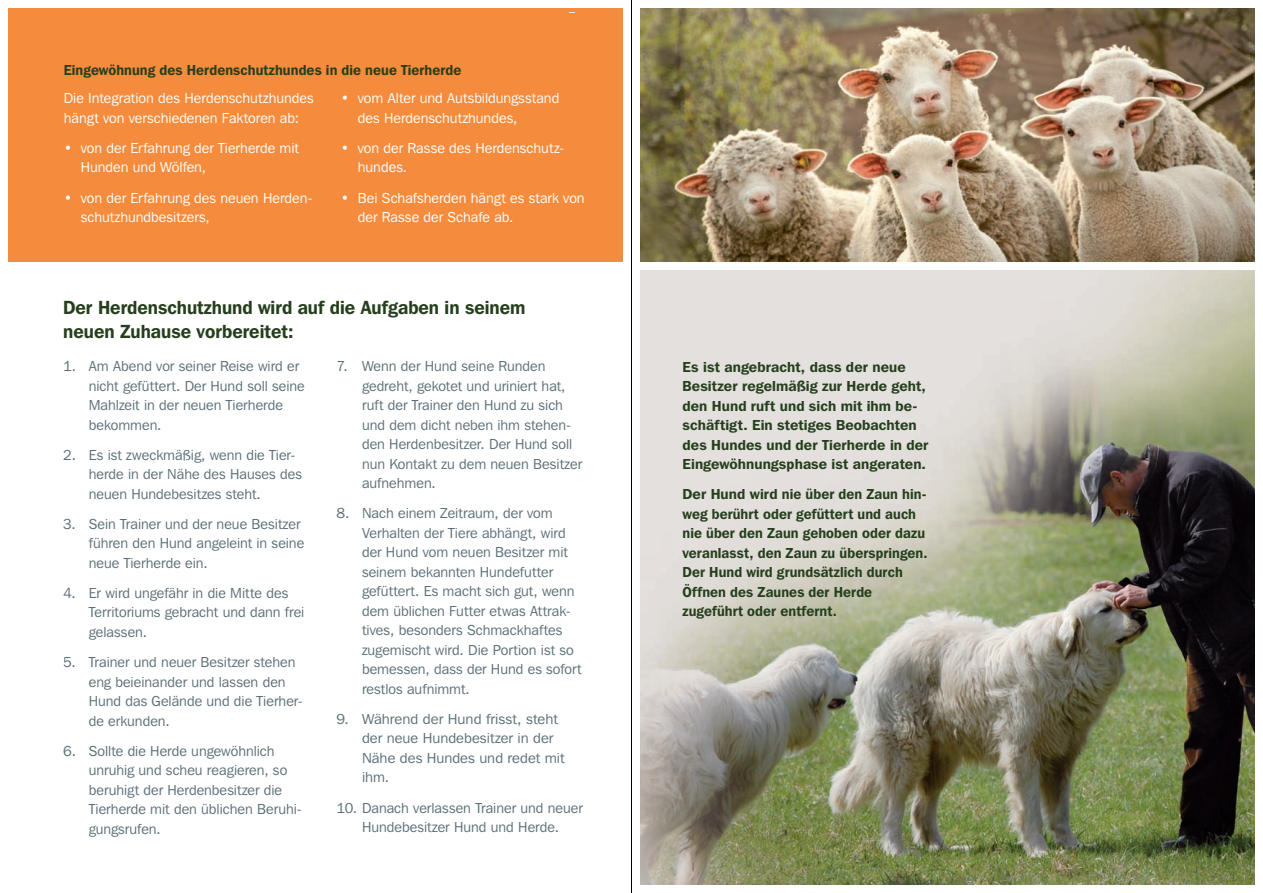
<style>
.page{position:relative;width:1263px;height:893px;background:#fff}
.page>*{position:absolute;margin:0;border:0;box-sizing:border-box;transform-origin:0 0}
.t1{font:600 18.9px/24px "Franklin Gothic IT Cby BT";color:#253f1d;scale:.95 1}
.t2{font:14.4px/19.5px "Franklin Gothic IT Cby BT";color:#5c6f78}
.t3{font:600 14.4px/19.5px "Franklin Gothic IT Cby BT";letter-spacing:.005em;color:#253f1d}
.t4{font:14.4px/19.5px "Franklin Gothic IT Cby BT";color:#fff}
.t5{font:600 14.4px "Franklin Gothic IT Cby BT";letter-spacing:.005em;color:#253f1d;scale:.95 1}
</style>
<div class="page">
<img style="left:640px;top:270px;width:614px;height:614px">
<img style="left:640px;top:9px;width:614px;height:252px">
<div style="left:9px;top:9px;width:614px;height:252px;background:#f58b3c"></div>
<hr style="left:631px;top:0;width:1px;height:893px;background:#000">
<p class="t5" style="left:64px;top:61px;width:420px">Eingewöhnung des Herdenschutzhundes in die neue Tierherde</p>
<p class="t4" style="left:64px;top:88px;width:251px">Die Integration des Herdenschutzhundes hängt von verschiedenen Faktoren ab:</p>
<p class="t4" style="left:81px;top:138px;width:220px;text-indent:-17px">• von der Erfahrung der Tierherde mit<br>Hunden und Wölfen,</p>
<p class="t4" style="left:81px;top:188px;width:233px;text-indent:-17px">• von der Erfahrung des neuen Herden&shy;schutzhundbesitzers,</p>
<p class="t4" style="left:358px;top:88px;width:203px;text-indent:-17px">• vom Alter und Autsbildungsstand des Herdenschutzhundes,</p>
<p class="t4" style="left:358px;top:138px;width:208px;text-indent:-17px">• von der Rasse des Herdenschutz&shy;hundes.</p>
<p class="t4" style="left:358px;top:188px;width:228px;text-indent:-17px">• Bei Schafsherden hängt es stark von der Rasse der Schafe ab.</p>
<h1 class="t1" style="left:63px;top:295px;width:488px">Der Herdenschutzhund wird auf die Aufgaben in seinem neuen Zuhause vorbereitet:</h1>
<p class="t2" style="left:89px;top:356px;width:218px;text-indent:-26px">1. Am Abend vor seiner Reise wird er nicht gefüttert. Der Hund soll seine<br>Mahlzeit in der neuen Tierherde bekommen.</p>
<p class="t2" style="left:89px;top:445px;width:215px;text-indent:-26px">2. Es ist zweckmäßig, wenn die Tier&shy;herde in der Nähe des Hauses des neuen Hundebesitzes steht.</p>
<p class="t2" style="left:89px;top:514px;width:217px;text-indent:-26px">3. Sein Trainer und der neue Besitzer führen den Hund angeleint in seine neue Tierherde ein.</p>
<p class="t2" style="left:89px;top:583px;width:217px;text-indent:-26px">4. Er wird ungefähr in die Mitte des<br>Territoriums gebracht und dann frei gelassen.</p>
<p class="t2" style="left:89px;top:652px;width:215px;text-indent:-26px">5. Trainer und neuer Besitzer stehen eng beieinander und lassen den<br>Hund das Gelände und die Tierher&shy;de erkunden.</p>
<p class="t2" style="left:89px;top:741px;width:214px;text-indent:-26px">6. Sollte die Herde ungewöhnlich unruhig und scheu reagieren, so beruhigt der Herdenbesitzer die<br>Tierherde mit den üblichen Beruhi&shy;gungsrufen.</p>
<p class="t2" style="left:362px;top:356px;width:222px;text-indent:-26px">7. Wenn der Hund seine Runden gedreht, gekotet und uriniert hat, ruft der Trainer den Hund zu sich und dem dicht neben ihm stehen&shy;den Herdenbesitzer. Der Hund soll nun Kontakt zu dem neuen Besitzer aufnehmen.</p>
<p class="t2" style="left:362px;top:503px;width:221px;text-indent:-26px">8. Nach einem Zeitraum, der vom<br>Verhalten der Tiere abhängt, wird der Hund vom neuen Besitzer mit seinem bekannten Hundefutter gefüttert. Es macht sich gut, wenn dem üblichen Futter etwas Attrak&shy;tives, besonders Schmackhaftes zugemischt wird. Die Portion ist so bemessen, dass der Hund es sofort restlos aufnimmt.</p>
<p class="t2" style="left:362px;top:709px;width:204px;text-indent:-26px">9. Während der Hund frisst, steht der neue Hundebesitzer in der<br>Nähe des Hundes und redet mit ihm.</p>
<p class="t2" style="left:336px;top:797px;width:248px;text-align:center">10. Danach verlassen Trainer und neuer<br>Hundebesitzer Hund und Herde.</p>
<p class="t3" style="left:682px;top:357px;width:247px">Es ist angebracht, dass der neue Besitzer regelmäßig zur Herde geht, den Hund ruft und sich mit ihm be&shy;schäftigt. Ein stetiges Beobachten des Hundes und der Tierherde in der Eingewöhnungsphase ist angeraten.</p>
<p class="t3" style="left:682px;top:484px;width:247px">Der Hund wird nie über den Zaun hin&shy;weg berührt oder gefüttert und auch nie über den Zaun gehoben oder dazu veranlasst, den Zaun zu überspringen.<br>Der Hund wird grundsätzlich durch<br>Öffnen des Zaunes der Herde zugeführt oder entfernt.</p>
</div>
